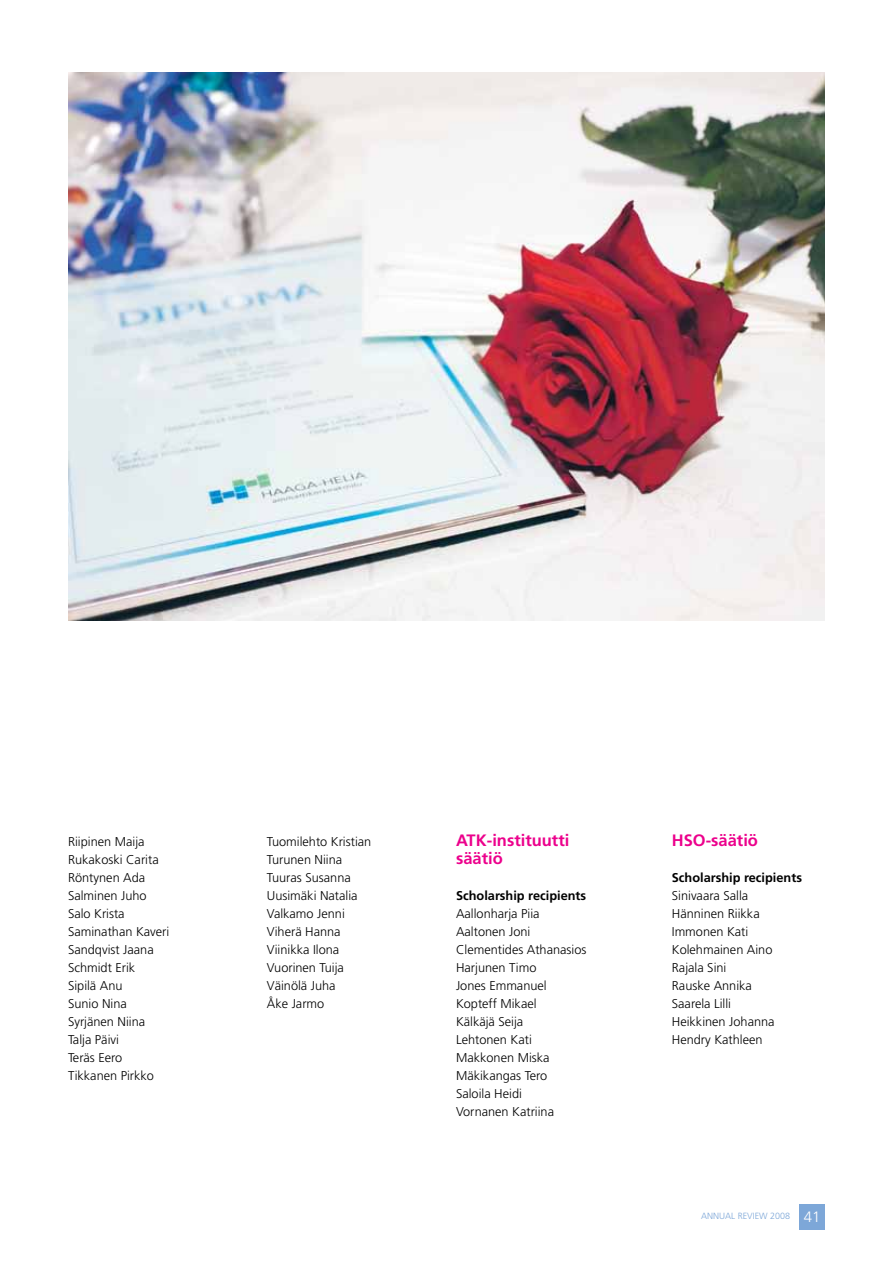
<style>
.page{position:relative;width:893px;height:1263px;background:#fff}
.page>*{position:absolute;margin:0;border:0;box-sizing:border-box;transform-origin:0 0}
.t1{font:700 16.5px/18px "Frutiger LT";color:#ec008c}
.t2{font:300 12.75px/18px "Frutiger LT";color:#000}
.t3{font:700 12.75px "Frutiger LT";color:#000}
.t4{font:300 9px "Frutiger LT";color:#7da7d8}
.s1{font-size:15px;color:#fff}
</style>
<div class="page">
<div style="left:799px;top:1204px;width:26px;height:25px;background:#7da7d8"></div>
<img style="left:68px;top:72px;width:757px;height:549px">
<p class="t2" style="left:68px;top:833px;width:103px">Riipinen Maija<br>Rukakoski Carita<br>Röntynen Ada<br>Salminen Juho<br>Salo Krista<br>Saminathan Kaveri<br>Sandqvist Jaana<br>Schmidt Erik<br>Sipilä Anu<br>Sunio Nina<br>Syrjänen Niina<br>Talja Päivi<br>Teräs Eero<br>Tikkanen Pirkko</p>
<p class="t2" style="left:267px;top:833px;width:106px">Tuomilehto Kristian<br>Turunen Niina<br>Tuuras Susanna<br>Uusimäki Natalia<br>Valkamo Jenni<br>Viherä Hanna<br>Viinikka Ilona<br>Vuorinen Tuija<br>Väinölä Juha<br>Åke Jarmo</p>
<p class="t1" style="left:456px;top:832px;width:115px">ATK-instituutti säätiö</p>
<p class="t3" style="left:456px;top:888px;width:132px">Scholarship recipients</p>
<p class="t2" style="left:456px;top:905px;width:132px">Aallonharja Piia<br>Aaltonen Joni<br>Clementides Athanasios<br>Harjunen Timo<br>Jones Emmanuel<br>Kopteff Mikael<br>Kälkäjä Seija<br>Lehtonen Kati<br>Makkonen Miska<br>Mäkikangas Tero<br>Saloila Heidi<br>Vornanen Katriina</p>
<p class="t1" style="left:672px;top:832px;width:88px">HSO-säätiö</p>
<p class="t3" style="left:672px;top:870px;width:132px">Scholarship recipients</p>
<p class="t2" style="left:672px;top:887px;width:104px">Sinivaara Salla<br>Hänninen Riikka<br>Immonen Kati<br>Kolehmainen Aino<br>Rajala Sini<br>Rauske Annika<br>Saarela Lilli<br>Heikkinen Johanna<br>Hendry Kathleen</p>
<p class="t4" style="left:701px;top:1211px;width:121px">ANNUAL REVIEW 2008 <span class="s1">41</span></p>
</div>
